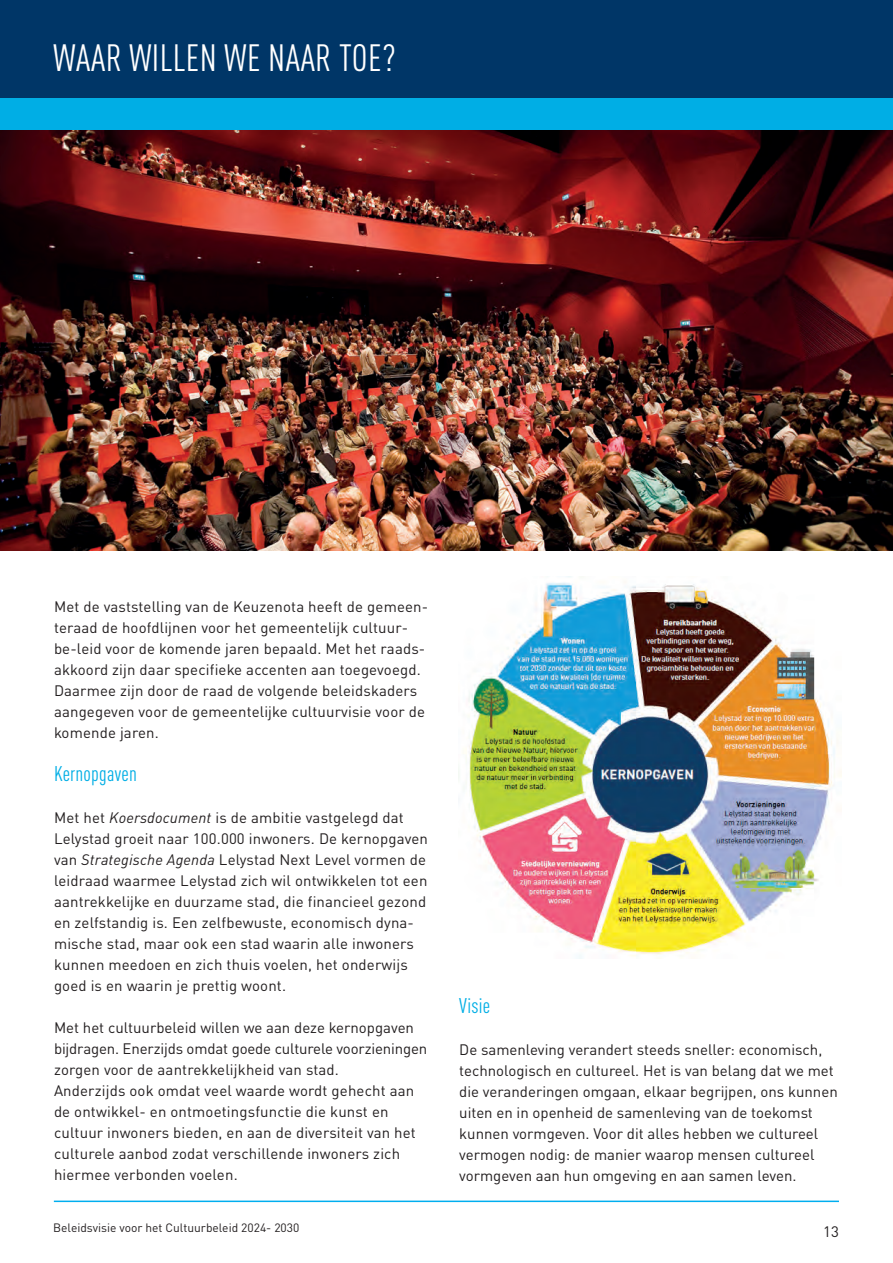
<style>
.page{position:relative;width:893px;height:1263px;background:#fff}
.page>*{position:absolute;margin:0;border:0;box-sizing:border-box;transform-origin:0 0}
.t1{font:condensed 37.5px "DIN Pro";letter-spacing:.01em;color:#fff}
.t2{font:condensed 21px "DIN Pro";letter-spacing:.01em;color:#00aee5}
.t3{font:15px/21px "DIN Pro";letter-spacing:.01em;color:#231f20}
.t4{font:12px "DIN Pro";color:#231f20}
.s1{font-style:italic}
</style>
<div class="page">
<hr style="left:54px;top:1200px;width:785px;height:2px;background:#00aeef">
<img style="left:0;top:130px;width:893px;height:420px">
<div style="left:0;top:0;width:893px;height:114px;background:#003667"></div>
<div style="left:0;top:99px;width:893px;height:31px;background:#00aee5"></div>
<img style="left:466px;top:582px;width:376px;height:376px">
<h1 class="t1" style="left:53px;top:31px;width:344px">WAAR WILLEN WE NAAR TOE?</h1>
<p class="t3" style="left:54px;top:595px;width:376px">Met de vaststelling van de Keuzenota heeft de gemeen&shy;teraad de hoofdlijnen voor het gemeentelijk cultuur&shy;be-leid voor de komende jaren bepaald. Met het raads&shy;akkoord zijn daar specifieke accenten aan toegevoegd.<br>Daarmee zijn door de raad de volgende beleidskaders aangegeven voor de gemeentelijke cultuurvisie voor de komende jaren.</p>
<h2 class="t2" style="left:54px;top:758px;width:84px">Kernopgaven</h2>
<p class="t3" style="left:54px;top:805px;width:375px">Met het <span class="s1">Koersdocument</span> is de ambitie vastgelegd dat Lelystad groeit naar 100.000 inwoners. De kernopgaven van <span class="s1">Strategische Agenda</span> Lelystad Next Level vormen de leidraad waarmee Lelystad zich wil ontwikkelen tot een aantrekkelijke en duurzame stad, die financieel gezond en zelfstandig is. Een zelfbewuste, economisch dyna&shy;mische stad, maar ook een stad waarin alle inwoners kunnen meedoen en zich thuis voelen, het onderwijs goed is en waarin je prettig woont.</p>
<p class="t3" style="left:54px;top:1015px;width:375px">Met het cultuurbeleid willen we aan deze kernopgaven bijdragen. Enerzijds omdat goede culturele voorzieningen zorgen voor de aantrekkelijkheid van stad.<br>Anderzijds ook omdat veel waarde wordt gehecht aan de ontwikkel- en ontmoetingsfunctie die kunst en cultuur inwoners bieden, en aan de diversiteit van het culturele aanbod zodat verschillende inwoners zich hiermee verbonden voelen.</p>
<p class="t4" style="left:53px;top:1218px;width:248px">Beleidsvisie voor het Cultuurbeleid 2024- 2030</p>
<h2 class="t2" style="left:459px;top:991px;width:32px">Visie</h2>
<p class="t3" style="left:459px;top:1038px;width:380px">De samenleving verandert steeds sneller: economisch, technologisch en cultureel. Het is van belang dat we met die veranderingen omgaan, elkaar begrijpen, ons kunnen uiten en in openheid de samenleving van de toekomst kunnen vormgeven. Voor dit alles hebben we cultureel vermogen nodig: de manier waarop mensen cultureel vormgeven aan hun omgeving en aan samen leven.</p>
<p class="t3" style="left:823px;top:1219px;width:17px">13</p>
</div>
